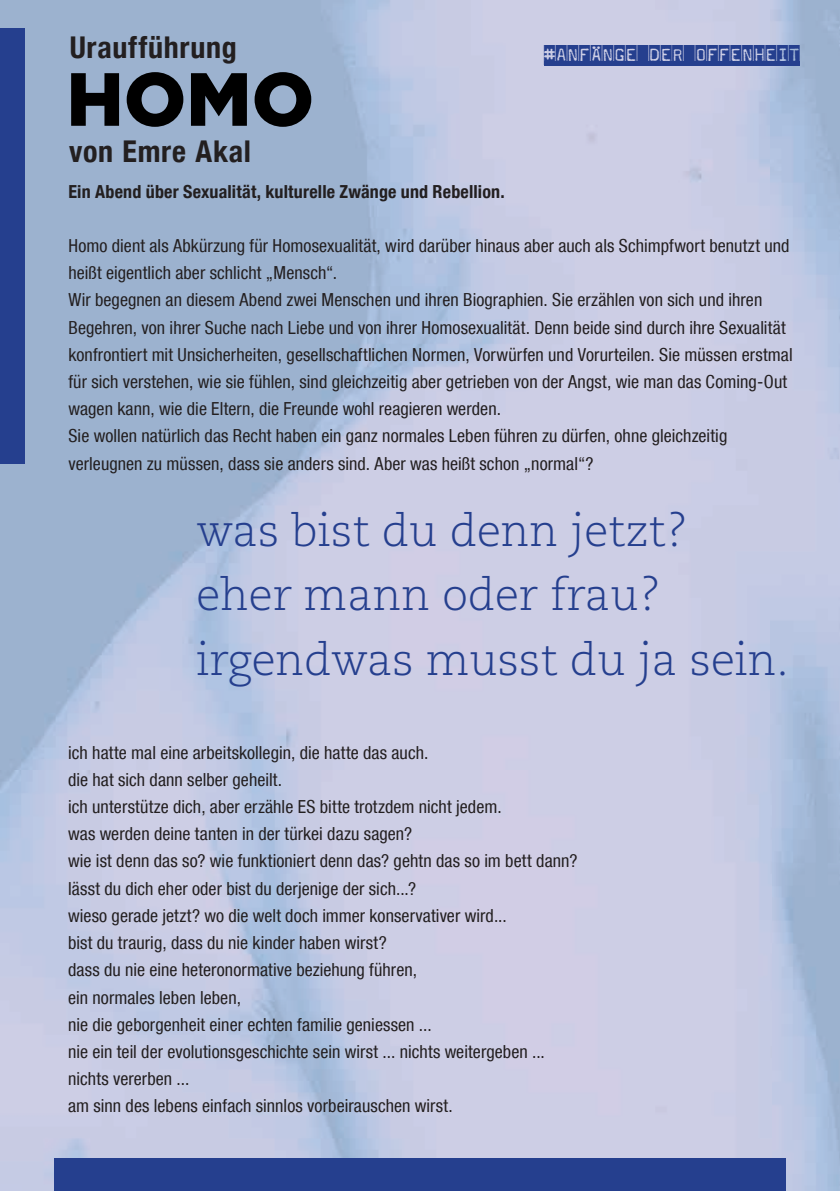
<style>
.page{position:relative;width:840px;height:1191px;background:#fff}
.page>*{position:absolute;margin:0;border:0;box-sizing:border-box;transform-origin:0 0}
.t1{font:900 75.2px "Gotham";color:#000}
.t2{font:300 44.2px/64.2px "Caecilia LT Std";color:#253f8e}
.t3{font:700 condensed 30px "Helvetica Neue LT Com";letter-spacing:.025em;color:#231f20}
.t4{font:20px "Magda Cameo";letter-spacing:.03em;color:#253f8e}
.t5{font:condensed 18px/27.2px "Helvetica Neue LT Com";letter-spacing:.005em;color:#231f20}
.t6{font:700 condensed 18px "Helvetica Neue LT Com";letter-spacing:.01em;color:#231f20}
</style>
<div class="page">
<img style="left:0;top:0;width:769px;height:770px">
<img style="left:769px;top:0;width:70px;height:1191px">
<div style="left:0;top:28px;width:24px;height:436px;background:#253f8e"></div>
<div style="left:54px;top:1158px;width:731px;height:33px;background:#253f8e"></div>
<hr style="left:544px;top:62px;width:255px;height:4px;background:#253f8e">
<h3 class="t3" style="left:70px;top:29px;width:168px">Uraufführung</h3>
<h1 class="t1" style="left:66px;top:47px;width:249px">HOMO</h1>
<h3 class="t3" style="left:69px;top:134px;width:183px">von Emre Akal</h3>
<p class="t4" style="left:544px;top:44px;width:257px">#ANFÄNGE DER OFFENHEIT</p>
<p class="t6" style="left:68px;top:180px;width:437px">Ein Abend über Sexualität, kulturelle Zwänge und Rebellion.</p>
<p class="t5" style="left:68px;top:232px;width:725px">Homo dient als Abkürzung für Homosexualität, wird darüber hinaus aber auch als Schimpfwort benutzt und heißt eigentlich aber schlicht „Mensch“.<br>Wir begegnen an diesem Abend zwei Menschen und ihren Biographien. Sie erzählen von sich und ihren Begehren, von ihrer Suche nach Liebe und von ihrer Homosexualität. Denn beide sind durch ihre Sexualität konfrontiert mit Unsicherheiten, gesellschaftlichen Normen, Vorwürfen und Vorurteilen. Sie müssen erstmal für sich verstehen, wie sie fühlen, sind gleichzeitig aber getrieben von der Angst, wie man das Coming-Out wagen kann, wie die Eltern, die Freunde wohl reagieren werden.<br>Sie wollen natürlich das Recht haben ein ganz normales Leben führen zu dürfen, ohne gleichzeitig verleugnen zu müssen, dass sie anders sind. Aber was heißt schon „normal“?</p>
<h2 class="t2" style="left:196px;top:500px;width:593px">was bist du denn jetzt? eher mann oder frau? irgendwas musst du ja sein.</h2>
<p class="t5" style="left:68px;top:738px;width:510px">ich hatte mal eine arbeitskollegin, die hatte das auch.<br>die hat sich dann selber geheilt.<br>ich unterstütze dich, aber erzähle ES bitte trotzdem nicht jedem.<br>was werden deine tanten in der türkei dazu sagen?<br>wie ist denn das so? wie funktioniert denn das? gehtn das so im bett dann? lässt du dich eher oder bist du derjenige der sich...?<br>wieso gerade jetzt? wo die welt doch immer konservativer wird...<br>bist du traurig, dass du nie kinder haben wirst?<br>dass du nie eine heteronormative beziehung führen,<br>ein normales leben leben,<br>nie die geborgenheit einer echten familie geniessen ...<br>nie ein teil der evolutionsgeschichte sein wirst ... nichts weitergeben ... nichts vererben ...<br>am sinn des lebens einfach sinnlos vorbeirauschen wirst.</p>
</div>
